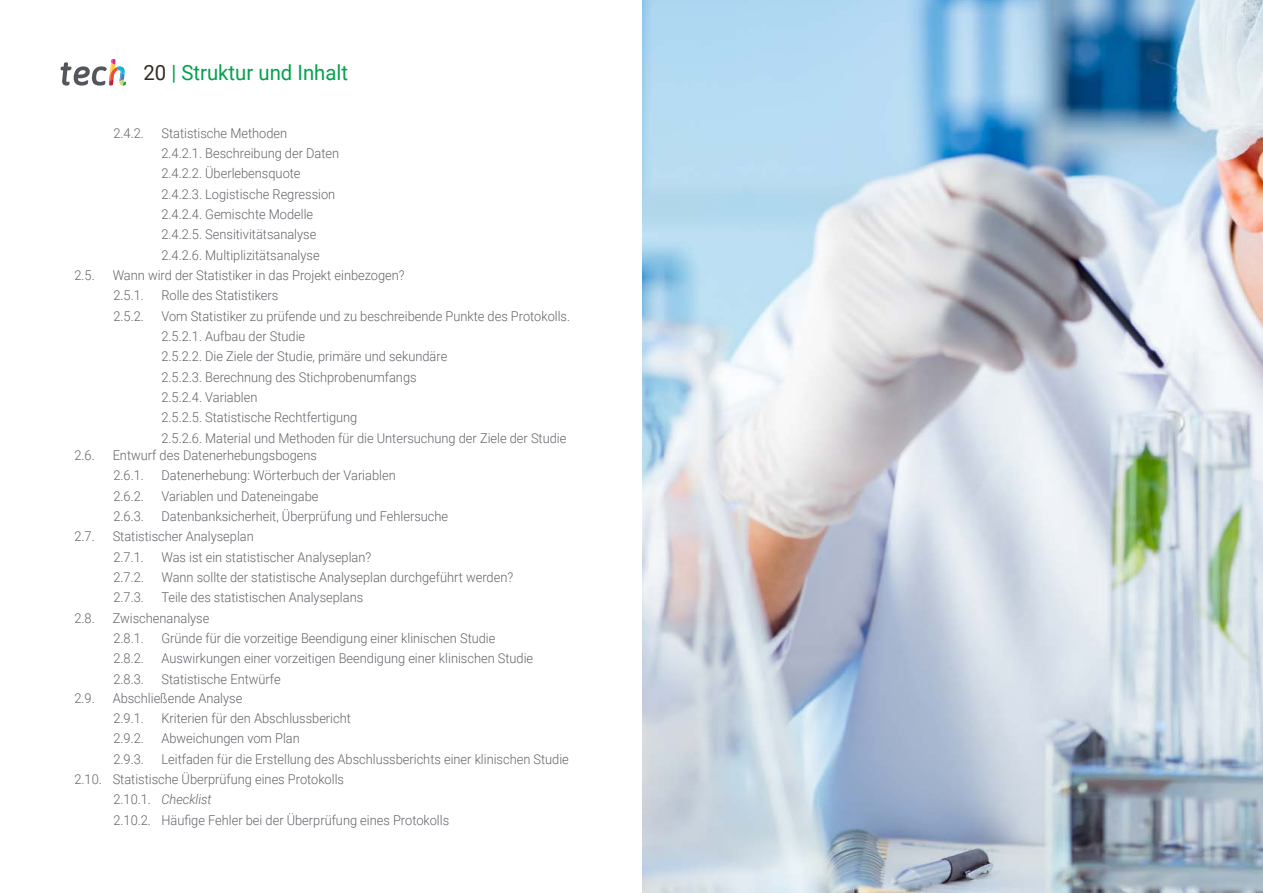
<style>
.page{position:relative;width:1263px;height:893px;background:#fff}
.page>*{position:absolute;margin:0;border:0;box-sizing:border-box;transform-origin:0 0}
.t1{font:21px "Roboto";color:#04a14d}
.t2{font:300 13.5px/20.4px "Roboto";color:#61646a;scale:.95 1}
.t3{font:italic 300 13.5px "Roboto";color:#61646a;scale:.95 1}
.s1{color:#312e20}
.s2{font-style:normal}
</style>
<div class="page">
<svg style="left:61px;top:59px;width:65px;height:27px"></svg>
<img style="left:642px;top:0;width:621px;height:893px">
<h1 class="t1" style="left:144px;top:57px;width:206px"><span class="s1">20</span> | Struktur und Inhalt</h1>
<p class="t2" style="left:113px;top:122px;width:34px">2.4.2.</p>
<p class="t2" style="left:161px;top:122px;width:189px">Statistische Methoden<br>2.4.2.1. Beschreibung der Daten<br>2.4.2.2. Überlebensquote<br>2.4.2.3. Logistische Regression<br>2.4.2.4. Gemischte Modelle<br>2.4.2.5. Sensitivitätsanalyse<br>2.4.2.6. Multiplizitätsanalyse</p>
<p class="t2" style="left:74px;top:265px;width:23px">2.5.</p>
<p class="t2" style="left:113px;top:265px;width:309px">Wann wird der Statistiker in das Projekt einbezogen?<br>2.5.1.</p>
<p class="t2" style="left:161px;top:285px;width:124px">Rolle des Statistikers</p>
<p class="t2" style="left:113px;top:305px;width:34px">2.5.2.</p>
<p class="t2" style="left:161px;top:305px;width:432px">Vom Statistiker zu prüfende und zu beschreibende Punkte des Protokolls.<br>2.5.2.1. Aufbau der Studie<br>2.5.2.2. Die Ziele der Studie, primäre und sekundäre<br>2.5.2.3. Berechnung des Stichprobenumfangs<br>2.5.2.4. Variablen<br>2.5.2.5. Statistische Rechtfertigung<br>2.5.2.6. Material und Methoden für die Untersuchung der Ziele der Studie</p>
<p class="t2" style="left:74px;top:444px;width:23px">2.6.</p>
<p class="t2" style="left:113px;top:444px;width:217px">Entwurf des Datenerhebungsbogens<br>2.6.1.</p>
<p class="t2" style="left:161px;top:465px;width:248px">Datenerhebung: Wörterbuch der Variablen</p>
<p class="t2" style="left:113px;top:485px;width:34px">2.6.2.</p>
<p class="t2" style="left:161px;top:485px;width:167px">Variablen und Dateneingabe</p>
<p class="t2" style="left:113px;top:505px;width:34px">2.6.3.</p>
<p class="t2" style="left:161px;top:505px;width:303px">Datenbanksicherheit, Überprüfung und Fehlersuche</p>
<p class="t2" style="left:74px;top:526px;width:23px">2.7.</p>
<p class="t2" style="left:113px;top:526px;width:150px">Statistischer Analyseplan<br>2.7.1.</p>
<p class="t2" style="left:161px;top:546px;width:222px">Was ist ein statistischer Analyseplan?</p>
<p class="t2" style="left:113px;top:566px;width:34px">2.7.2.</p>
<p class="t2" style="left:161px;top:566px;width:372px">Wann sollte der statistische Analyseplan durchgeführt werden?</p>
<p class="t2" style="left:113px;top:587px;width:34px">2.7.3.</p>
<p class="t2" style="left:161px;top:587px;width:214px">Teile des statistischen Analyseplans</p>
<p class="t2" style="left:74px;top:607px;width:23px">2.8.</p>
<p class="t2" style="left:113px;top:607px;width:103px">Zwischenanalyse<br>2.8.1.</p>
<p class="t2" style="left:161px;top:627px;width:353px">Gründe für die vorzeitige Beendigung einer klinischen Studie</p>
<p class="t2" style="left:113px;top:648px;width:34px">2.8.2.</p>
<p class="t2" style="left:161px;top:648px;width:393px">Auswirkungen einer vorzeitigen Beendigung einer klinischen Studie</p>
<p class="t2" style="left:113px;top:668px;width:34px">2.8.3.</p>
<p class="t2" style="left:161px;top:668px;width:127px">Statistische Entwürfe</p>
<p class="t2" style="left:74px;top:687px;width:23px">2.9.</p>
<p class="t2" style="left:113px;top:687px;width:138px">Abschließende Analyse<br>2.9.1.</p>
<p class="t2" style="left:161px;top:707px;width:201px">Kriterien für den Abschlussbericht</p>
<p class="t2" style="left:113px;top:728px;width:34px">2.9.2.</p>
<p class="t2" style="left:161px;top:728px;width:147px">Abweichungen vom Plan</p>
<p class="t2" style="left:113px;top:748px;width:34px">2.9.3.</p>
<p class="t2" style="left:161px;top:748px;width:430px">Leitfaden für die Erstellung des Abschlussberichts einer klinischen Studie</p>
<p class="t2" style="left:74px;top:768px;width:285px">2.10. Statistische Überprüfung eines Protokolls</p>
<p class="t3" style="left:113px;top:790px;width:105px"><span class="s2">2.10.1.</span> Checklist</p>
<p class="t2" style="left:113px;top:809px;width:355px">2.10.2. Häufige Fehler bei der Überprüfung eines Protokolls</p>
</div>
